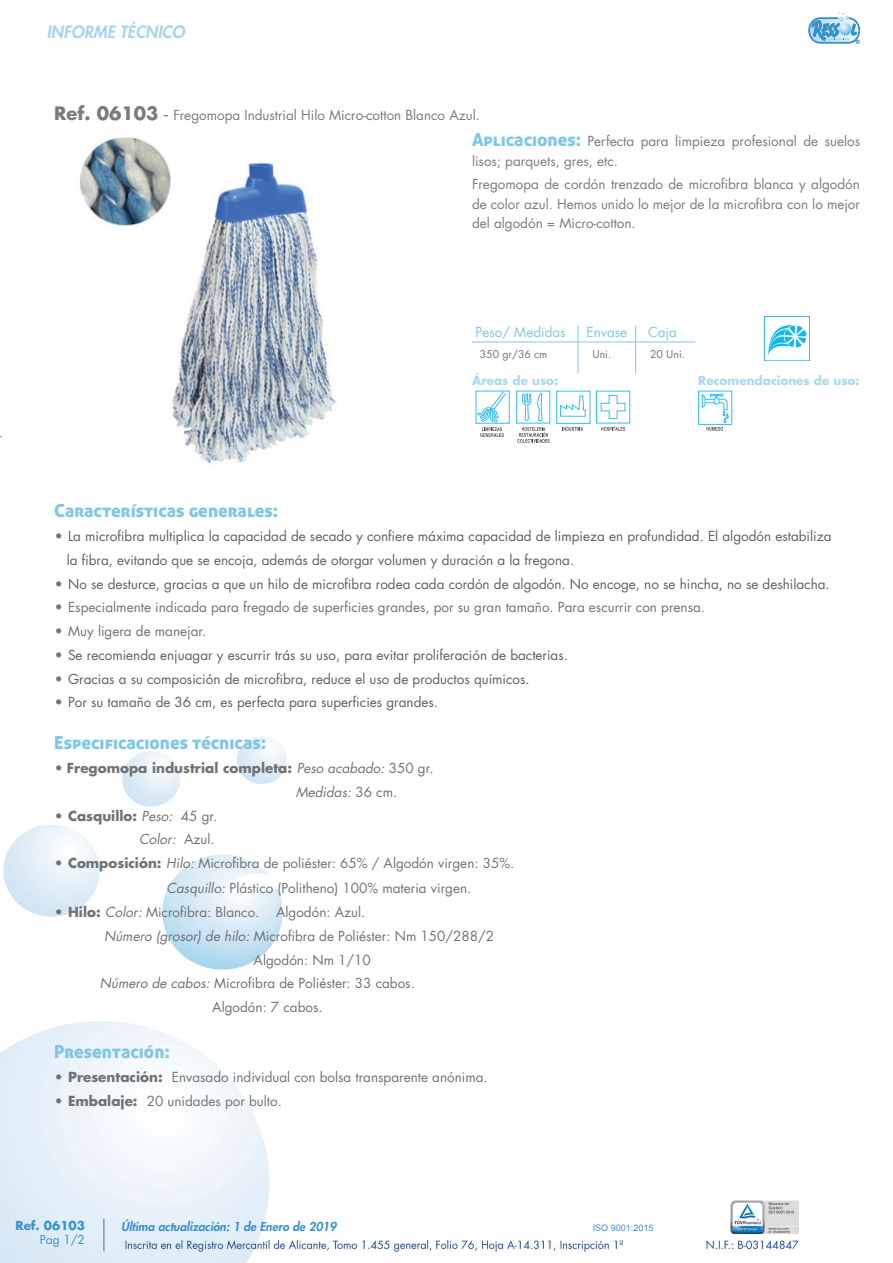
<style>
.page{position:relative;width:893px;height:1263px;background:#fff}
.page>*{position:absolute;margin:0;border:0;box-sizing:border-box;transform-origin:0 0}
.t1{font:18px "Aller Display";color:#82c7e4}
.t2{font:italic 800 16.5px "Futura Std";color:#a7d6ec}
.t3{font:13.5px/25.2px "Futura Std";color:#6f7374}
.t4{font:13.5px/23.7px "Futura Std";color:#5d6162}
.t5{font:13.5px/19.5px "Futura Std";color:#787c7d}
.t6{font:700 13.5px/23.7px "Futura Std";color:#6f7374}
.t7{font:13.5px "Futura Std";color:#82c7e4}
.t8{font:italic 800 12px "Futura Std";color:#3a92cc}
.t9{font:700 12px "Futura Std";color:#acd8ed}
.t10{font:700 12px "Futura Std";color:#3a92cc}
.t11{font:12px "Futura Std";color:#3a92cc}
.t12{font:10.5px "Futura Std";color:#6f7374}
.t13{font:9px "Arial";color:#3a92cc}
.s1{font-weight:700;font-size:18px}
.s2{font-size:18px}
.s3{font-family:"Aller Display";font-size:18px;color:#82c7e4}
.s4{font-weight:700;color:#6f7374}
.s5{font-weight:700}
.s6{font-weight:400;font-style:italic}
.s7{font-weight:400}
.s8{font-style:italic}
</style>
<div class="page">
<img style="left:0;top:316px;width:810px;height:947px">
<img style="left:731px;top:1200px;width:68px;height:33px">
<hr style="left:104px;top:1219px;width:1px;height:32px;background:#4b6f97">
<svg style="left:808px;top:12px;width:52px;height:32px"></svg>
<hr style="left:578px;top:326px;width:1px;height:47px;background:#82c7e4">
<hr style="left:472px;top:342px;width:223px;height:1px;background:#82c7e4">
<hr style="left:635px;top:326px;width:1px;height:47px;background:#82c7e4">
<img style="left:764px;top:316px;width:45px;height:44px">
<div style="left:698px;top:391px;width:34px;height:34px;background:linear-gradient(to bottom,#fdfefe,#f7fcfe)"></div>
<svg style="left:701px;top:393px;width:28px;height:38px"></svg>
<svg style="left:476px;top:391px;width:34px;height:33px"></svg>
<svg style="left:477px;top:390px;width:30px;height:47px"></svg>
<svg style="left:516px;top:391px;width:34px;height:32px"></svg>
<svg style="left:517px;top:393px;width:33px;height:50px"></svg>
<svg style="left:556px;top:390px;width:35px;height:41px"></svg>
<svg style="left:601px;top:427px;width:24px;height:4px"></svg>
<div style="left:596px;top:391px;width:34px;height:32px;background:#fff"></div>
<svg style="left:600px;top:395px;width:26px;height:24px"></svg>
<img style="left:68px;top:137px;width:272px;height:331px">
<p class="t2" style="left:47px;top:22px;width:140px">INFORME TÉCNICO</p>
<p class="t5" style="left:54px;top:105px;width:427px"><span class="s1">Ref. 06103</span> <span class="s2">-</span> Fregomopa Industrial Hilo Micro-cotton Blanco Azul.</p>
<p class="t5" style="left:472px;top:132px;width:390px"><span class="s3">Aplicaciones:</span> Perfecta para limpieza profesional de suelos lisos; parquets, gres, etc.</p>
<p class="t5" style="left:472px;top:175px;width:389px;text-align:justify">Fregomopa de cordón trenzado de microfibra blanca y algodón de color azul. Hemos unido lo mejor de la microfibra con lo mejor del algodón = Micro-cotton.</p>
<p class="t7" style="left:476px;top:324px;width:92px">Peso/ Medidas</p>
<p class="t7" style="left:586px;top:324px;width:42px">Envase</p>
<p class="t7" style="left:648px;top:324px;width:30px">Caja</p>
<p class="t12" style="left:480px;top:348px;width:69px">350 gr/36 cm</p>
<p class="t12" style="left:593px;top:348px;width:20px">Uni.</p>
<p class="t12" style="left:650px;top:348px;width:36px">20 Uni.</p>
<p class="t9" style="left:472px;top:372px;width:88px">Áreas de uso:</p>
<p class="t9" style="left:698px;top:372px;width:163px">Recomendaciones de uso:</p>
<h1 class="t1" style="left:54px;top:499px;width:225px">Características generales:</h1>
<p class="t4" style="left:67px;top:524px;width:766px;text-indent:-12px"><span class="s4">•</span> La microfibra multiplica la capacidad de secado y confiere máxima capacidad de limpieza en profundidad. El algodón estabiliza la fibra, evitando que se encoja, además de otorgar volumen y duración a la fregona.</p>
<p class="t4" style="left:54px;top:572px;width:777px"><span class="s4">•</span> No se desturce, gracias a que un hilo de microfibra rodea cada cordón de algodón. No encoge, no se hincha, no se deshilacha.</p>
<p class="t3" style="left:54px;top:595px;width:652px"><span class="s5">•</span> Especialmente indicada para fregado de superficies grandes, por su gran tamaño. Para escurrir con prensa.</p>
<p class="t3" style="left:54px;top:619px;width:154px"><span class="s5">•</span> Muy ligera de manejar.</p>
<p class="t4" style="left:54px;top:643px;width:515px"><span class="s4">•</span> Se recomienda enjuagar y escurrir trás su uso, para evitar proliferación de bacterias.</p>
<p class="t4" style="left:54px;top:667px;width:477px"><span class="s4">•</span> Gracias a su composición de microfibra, reduce el uso de productos químicos.</p>
<p class="t4" style="left:54px;top:691px;width:385px"><span class="s4">•</span> Por su tamaño de 36 cm, es perfecta para superficies grandes.</p>
<h1 class="t1" style="left:54px;top:731px;width:213px">Especificaciones técnicas:</h1>
<p class="t6" style="left:296px;top:756px;width:139px;text-indent:-242px">• Fregomopa industrial completa: <span class="s6">Peso acabado:</span> <span class="s7">350 gr.<br></span><span class="s6">Medidas:</span> <span class="s7">36 cm.</span></p>
<p class="t6" style="left:54px;top:803px;width:165px;text-align:right">• Casquillo: <span class="s6">Peso:</span> <span class="s7">45 gr.<br></span><span class="s6">Color:</span> <span class="s7">Azul.</span></p>
<p class="t3" style="left:166px;top:851px;width:349px;text-indent:-112px"><span class="s5">• Composición:</span> <span class="s8">Hilo:</span> Microfibra de poliéster: 65% / Algodón virgen: 35%.<br><span class="s8">Casquillo:</span> Plástico (Politheno) 100% materia virgen.</p>
<p class="t3" style="left:54px;top:900px;width:313px"><span class="s5">• Hilo:</span> <span class="s8">Color:</span> Microfibra: Blanco. Algodón: Azul.</p>
<p class="t3" style="left:104px;top:923px;width:391px"><span class="s8">Número (grosor) de hilo:</span> Microfibra de Poliéster: Nm 150/288/2</p>
<p class="t3" style="left:254px;top:947px;width:119px">Algodón: Nm 1/10</p>
<p class="t3" style="left:100px;top:971px;width:316px"><span class="s8">Número de cabos:</span> Microfibra de Poliéster: 33 cabos.</p>
<p class="t3" style="left:212px;top:995px;width:112px">Algodón: 7 cabos.</p>
<h1 class="t1" style="left:54px;top:1040px;width:117px">Presentación:</h1>
<p class="t3" style="left:54px;top:1065px;width:435px"><span class="s5">• Presentación:</span> Envasado individual con bolsa transparente anónima.</p>
<p class="t3" style="left:54px;top:1088px;width:229px"><span class="s5">• Embalaje:</span> 20 unidades por bulto.</p>
<p class="t10" style="left:16px;top:1218px;width:71px">Ref. 06103</p>
<p class="t8" style="left:121px;top:1219px;width:217px">Última actualización: 1 de Enero de 2019</p>
<p class="t13" style="left:593px;top:1222px;width:62px">ISO 9001:2015</p>
<p class="t11" style="left:40px;top:1232px;width:47px">Pag 1/2</p>
</div>
